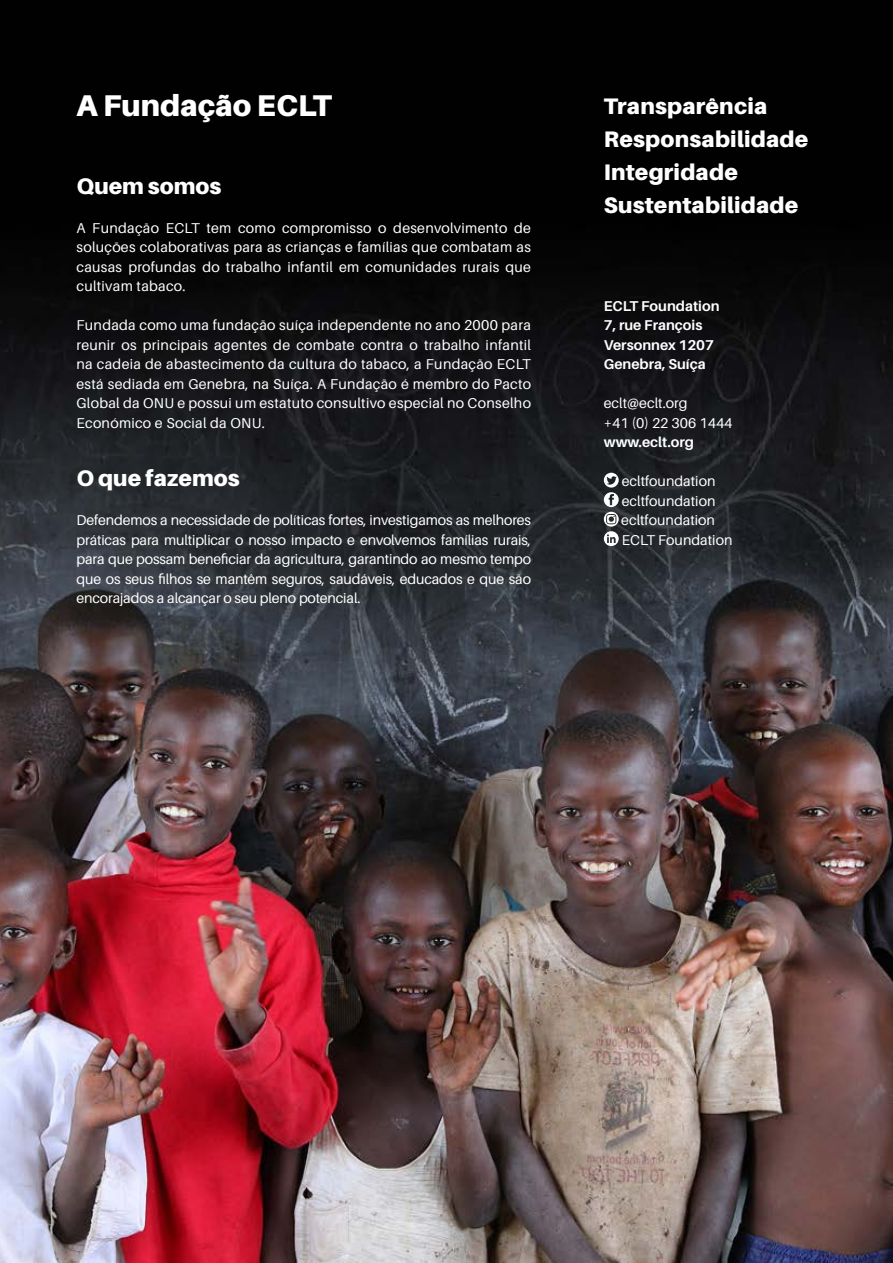
<style>
.page{position:relative;width:893px;height:1263px;background:#fff}
.page>*{position:absolute;margin:0;border:0;box-sizing:border-box;transform-origin:0 0}
.Subheader_1{font:900 30px "Aileron";color:#fff}
.Subheader_2{font:900 22.5px "Aileron";letter-spacing:.01em;color:#fff}
.Subheader_1-2{font:900 22.5px "Aileron";color:#fff}
.Body{font:14.25px/19.5px "Aileron";color:#fff;text-align:justify}
.Body-2{font:700 14.25px/19.5px "Aileron";color:#fff}
</style>
<div class="page">
<img style="left:1px;top:0;width:892px;height:1263px">
<img style="left:0;top:0;width:1px;height:1263px">
<svg style="left:604px;top:473px;width:15px;height:73px"></svg>
<p class="Subheader_1" style="left:77px;top:88px;width:257px">A Fundação ECLT</p>
<p class="Subheader_1-2" style="left:77px;top:173px;width:146px">Quem somos</p>
<p class="Body" style="left:77px;top:218px;width:456px">A Fundação ECLT tem como compromisso o desenvolvimento de soluções colaborativas para as crianças e famílias que combatam as causas profundas do trabalho infantil em comunidades rurais que cultivam tabaco.</p>
<p class="Body" style="left:77px;top:315px;width:456px">Fundada como uma fundação suíça independente no ano 2000 para reunir os principais agentes de combate contra o trabalho infantil na cadeia de abastecimento da cultura do tabaco, a Fundação ECLT está sediada em Genebra, na Suíça. A Fundação é membro do Pacto Global da ONU e possui um estatuto consultivo especial no Conselho Económico e Social da ONU.</p>
<p class="Subheader_1-2" style="left:77px;top:465px;width:165px">O que fazemos</p>
<p class="Body" style="left:77px;top:510px;width:456px">Defendemos a necessidade de políticas fortes, investigamos as melhores práticas para multiplicar o nosso impacto e envolvemos famílias rurais, para que possam beneficiar da agricultura, garantindo ao mesmo tempo que os seus filhos se mantêm seguros, saudáveis, educados e que são encorajados a alcançar o seu pleno potencial.</p>
<p class="Subheader_2" style="left:604px;top:93px;width:165px">Transparência</p>
<p class="Subheader_2" style="left:604px;top:126px;width:206px">Responsabilidade</p>
<p class="Subheader_2" style="left:604px;top:159px;width:136px">Integridade</p>
<p class="Subheader_2" style="left:604px;top:192px;width:196px">Sustentabilidade</p>
<p class="Body-2" style="left:604px;top:296px;width:117px">ECLT Foundation</p>
<p class="Body-2" style="left:604px;top:315px;width:112px">7, rue François<br>Versonnex 1207<br>Genebra, Suíça</p>
<p class="Body" style="left:604px;top:393px;width:85px">eclt@eclt.org</p>
<p class="Body" style="left:604px;top:413px;width:130px">+41 (0) 22 306 1444</p>
<p class="Body-2" style="left:604px;top:432px;width:92px">www.eclt.org</p>
<p class="Body" style="left:622px;top:471px;width:95px">ecltfoundation</p>
<p class="Body" style="left:622px;top:491px;width:95px">ecltfoundation</p>
<p class="Body" style="left:621px;top:510px;width:95px">ecltfoundation</p>
<p class="Body" style="left:622px;top:530px;width:112px">ECLT Foundation</p>
</div>
